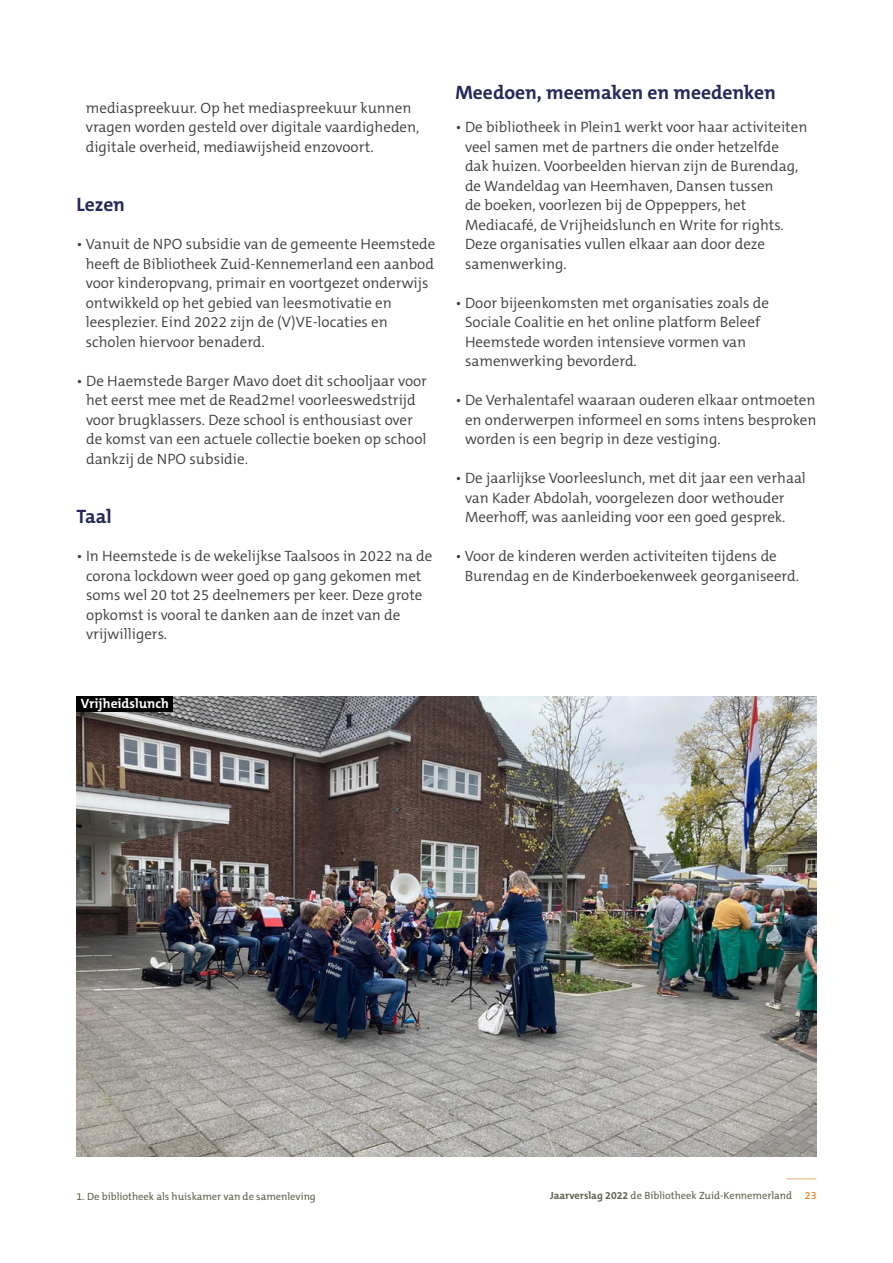
<style>
.page{position:relative;width:893px;height:1263px;background:#fff}
.page>*{position:absolute;margin:0;border:0;box-sizing:border-box;transform-origin:0 0}
.Tussenkop{font:700 19.5px "The Mix C5";letter-spacing:-.005em;color:#262959}
.Platte_tekst{font:300 15px/19.5px "The Mix C5";color:#3c3c3b}
.Bijschriften{font:700 13.5px "The Mix C5";color:#fff}
.t1{font:10.5px "The Mix C5";color:#60604d}
.s1{font-weight:700}
.s2{color:#ee7201}
</style>
<div class="page">
<svg style="left:787px;top:1178px;width:29px;height:1px"></svg>
<img style="left:77px;top:696px;width:739px;height:461px">
<div style="left:77px;top:696px;width:96px;height:16px;background:#000"></div>
<p class="Platte_tekst" style="left:86px;top:98px;width:335px">mediaspreekuur. Op het mediaspreekuur kunnen vragen worden gesteld over digitale vaardigheden, digitale overheid, mediawijsheid enzovoort.</p>
<p class="Tussenkop" style="left:77px;top:191px;width:50px">Lezen</p>
<p class="Platte_tekst" style="left:86px;top:234px;width:351px;text-indent:-9px">• Vanuit de NPO subsidie van de gemeente Heemstede heeft de Bibliotheek Zuid-Kennemerland een aanbod voor kinderopvang, primair en voortgezet onderwijs ontwikkeld op het gebied van leesmotivatie en leesplezier. Eind 2022 zijn de (V)VE-locaties en scholen hiervoor benaderd.</p>
<p class="Platte_tekst" style="left:86px;top:371px;width:342px;text-indent:-10px">• De Haemstede Barger Mavo doet dit schooljaar voor het eerst mee met de Read2me! voorleeswedstrijd voor brugklassers. Deze school is enthousiast over de komst van een actuele collectie boeken op school dankzij de NPO subsidie.</p>
<p class="Tussenkop" style="left:77px;top:503px;width:37px">Taal</p>
<p class="Platte_tekst" style="left:86px;top:546px;width:348px;text-indent:-10px">• In Heemstede is de wekelijkse Taalsoos in 2022 na de corona lockdown weer goed op gang gekomen met soms wel 20 tot 25 deelnemers per keer. Deze grote opkomst is vooral te danken aan de inzet van de vrijwilligers.</p>
<p class="Tussenkop" style="left:455px;top:80px;width:322px">Meedoen, meemaken en meedenken</p>
<p class="Platte_tekst" style="left:465px;top:117px;width:344px;text-indent:-10px">• De bibliotheek in Plein1 werkt voor haar activiteiten veel samen met de partners die onder hetzelfde<br>dak huizen. Voorbeelden hiervan zijn de Burendag, de Wandeldag van Heemhaven, Dansen tussen<br>de boeken, voorlezen bij de Oppeppers, het Mediacafé, de Vrijheidslunch en Write for rights.<br>Deze organisaties vullen elkaar aan door deze samenwerking.</p>
<p class="Platte_tekst" style="left:465px;top:293px;width:306px;text-indent:-10px">• Door bijeenkomsten met organisaties zoals de Sociale Coalitie en het online platform Beleef Heemstede worden intensieve vormen van samenwerking bevorderd.</p>
<p class="Platte_tekst" style="left:465px;top:390px;width:353px;text-align:justify;text-indent:-10px">• De Verhalentafel waaraan ouderen elkaar ontmoeten en onderwerpen informeel en soms intens besproken worden is een begrip in deze vestiging.</p>
<p class="Platte_tekst" style="left:465px;top:468px;width:342px;text-indent:-10px">• De jaarlijkse Voorleeslunch, met dit jaar een verhaal van Kader Abdolah, voorgelezen door wethouder<br>Meerhoff, was aanleiding voor een goed gesprek.</p>
<p class="Platte_tekst" style="left:465px;top:546px;width:336px;text-indent:-9px">• Voor de kinderen werden activiteiten tijdens de<br>Burendag en de Kinderboekenweek georganiseerd.</p>
<p class="Bijschriften" style="left:81px;top:694px;width:90px">Vrijheidslunch</p>
<p class="t1" style="left:77px;top:1190px;width:241px">1. De bibliotheek als huiskamer van de samenleving</p>
<p class="t1" style="left:550px;top:1189px;width:268px"><span class="s1">Jaarverslag 2022</span> de Bibliotheek Zuid-Kennemerland <span class="s2">23</span></p>
</div>
